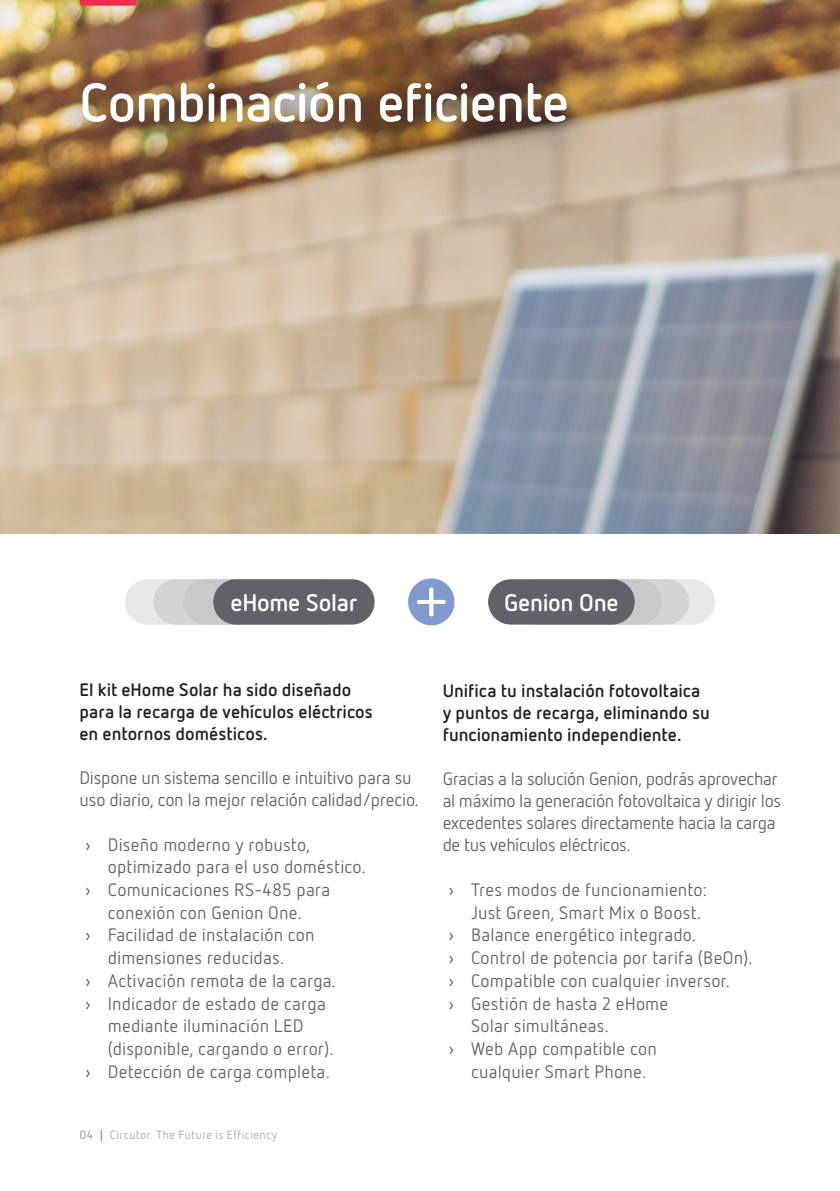
<style>
.page{position:relative;width:840px;height:1191px;background:#fff}
.page>*{position:absolute;margin:0;border:0;box-sizing:border-box;transform-origin:0 0}
.t1{font:700 54px "Netto Pro";letter-spacing:-.02em;color:#fff}
.H4_2{font:700 24px "Netto Pro";letter-spacing:-.015em;color:#fff}
.t2{font:18px/22.6px "Netto Pro";letter-spacing:.005em;color:#5f6369}
.t3{font:700 18px/22px "Netto Pro";color:#231f20}
.t4{font:18px/22px "Netto Pro";letter-spacing:-.02em;color:#5f6369}
.t5{font:12px "Netto Pro";letter-spacing:.03em;color:#a8abac}
.s1{font-weight:700}
.s2{color:#ee2d50}
</style>
<div class="page">
<img style="left:0;top:0;width:839px;height:533px">
<svg style="left:80px;top:0;width:56px;height:6px"></svg>
<div style="left:568px;top:579px;width:146px;height:45px;background:#e7e9e8;border-radius:23px"></div>
<div style="left:125px;top:579px;width:161px;height:45px;background:#e7e9e8;border-radius:23px"></div>
<div style="left:542px;top:579px;width:146px;height:45px;background:#d3d4d3;border-radius:23px"></div>
<div style="left:153px;top:579px;width:161px;height:45px;background:#d3d4d3;border-radius:23px"></div>
<div style="left:515px;top:579px;width:146px;height:45px;background:#c8c9c9;border-radius:23px"></div>
<div style="left:183px;top:579px;width:161px;height:45px;background:#c8c9c9;border-radius:23px"></div>
<div style="left:488px;top:579px;width:146px;height:45px;background:#5f6369;border-radius:23px"></div>
<div style="left:213px;top:579px;width:161px;height:45px;background:#5f6369;border-radius:23px"></div>
<svg style="left:408px;top:578px;width:46px;height:47px"></svg>
<img style="left:56px;top:56px;width:544px;height:101px">
<h3 class="t1" style="left:79px;top:66px;width:491px">Combinación eficiente</h3>
<p class="H4_2" style="left:230px;top:587px;width:128px">eHome Solar</p>
<p class="H4_2" style="left:504px;top:587px;width:116px">Genion One</p>
<h5 class="t3" style="left:79px;top:677px;width:295px">El kit eHome Solar ha sido diseñado para la recarga de vehículos eléctricos en entornos domésticos.</h5>
<p class="t2" style="left:79px;top:766px;width:341px;line-height:22px">Dispone un sistema sencillo e intuitivo para su uso diario, con la mejor relación calidad/precio.</p>
<p class="t2" style="left:108px;top:832px;width:259px;text-indent:-23px">› Diseño moderno y robusto, optimizado para el uso doméstico.</p>
<p class="t2" style="left:85px;top:878px;width:246px;text-align:center">› Comunicaciones RS-485 para conexión con Genion One.</p>
<p class="t2" style="left:85px;top:923px;width:231px;text-align:center">› Facilidad de instalación con dimensiones reducidas.</p>
<p class="t2" style="left:85px;top:968px;width:252px">› Activación remota de la carga.</p>
<p class="t2" style="left:108px;top:991px;width:227px;text-indent:-23px">› Indicador de estado de carga mediante iluminación LED (disponible, cargando o error).</p>
<p class="t2" style="left:85px;top:1059px;width:246px">› Detección de carga completa.</p>
<p class="t5" style="left:79px;top:1127px;width:199px"><span class="s1">04</span> <span class="s2">|</span> Circutor. The Future is Efficiency</p>
<h5 class="t3" style="left:442px;top:679px;width:268px">Unifica tu instalación fotovoltaica y puntos de recarga, eliminando su funcionamiento independiente.</h5>
<p class="t4" style="left:442px;top:767px;width:340px">Gracias a la solución Genion, podrás aprovechar al máximo la generación fotovoltaica y dirigir los excedentes solares directamente hacia la carga de tus vehículos eléctricos.</p>
<p class="t2" style="left:471px;top:878px;width:237px;text-indent:-23px">› Tres modos de funcionamiento:<br>Just Green, Smart Mix o Boost.</p>
<p class="t2" style="left:448px;top:923px;width:249px">› Balance energético integrado.</p>
<p class="t2" style="left:448px;top:946px;width:305px">› Control de potencia por tarifa (BeOn).</p>
<p class="t2" style="left:448px;top:968px;width:283px">› Compatible con cualquier inversor.</p>
<p class="t2" style="left:471px;top:991px;width:199px;text-indent:-23px">› Gestión de hasta 2 eHome<br>Solar simultáneas.</p>
<p class="t2" style="left:471px;top:1036px;width:187px;text-indent:-23px">› Web App compatible con cualquier Smart Phone.</p>
</div>
